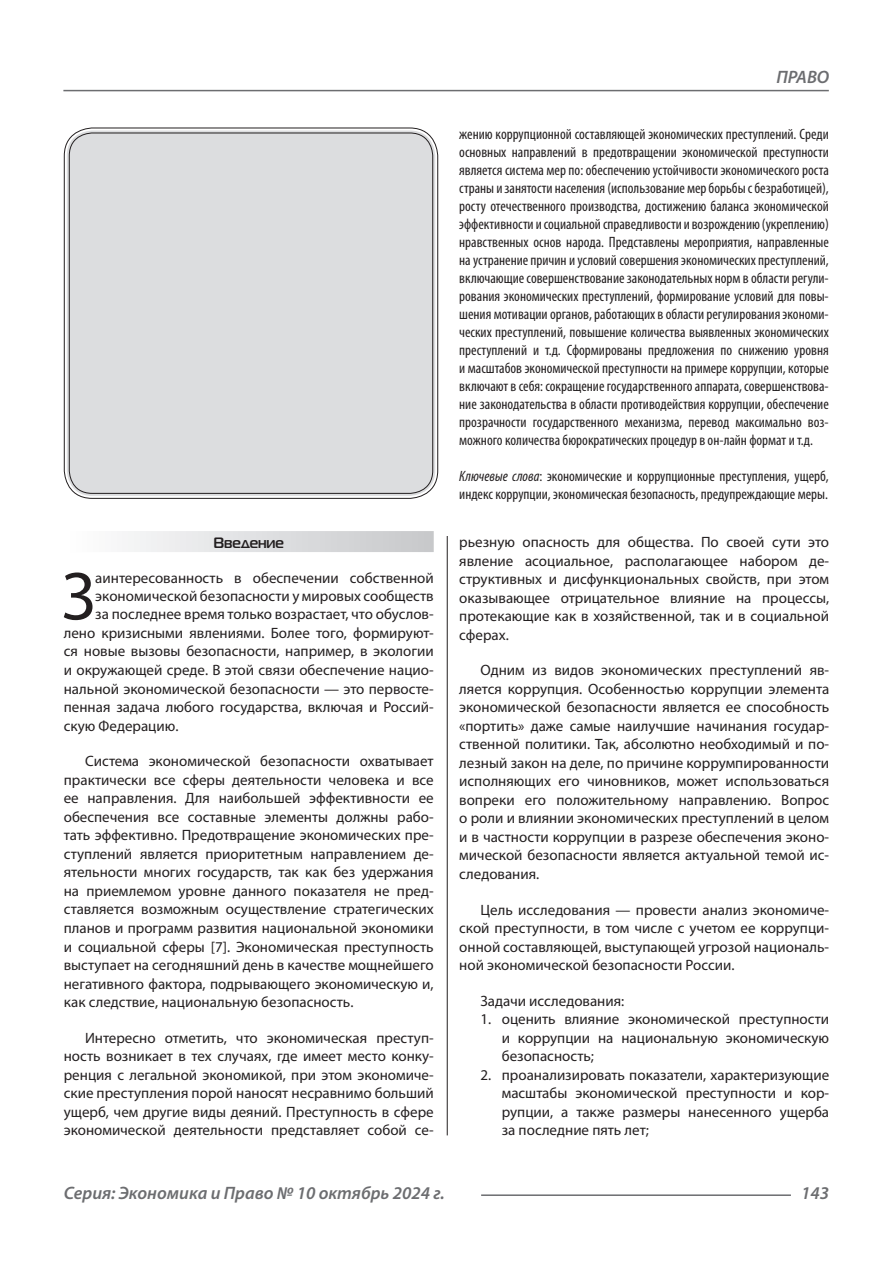
<style>
.page{position:relative;width:893px;height:1263px;background:#fff}
.page>*{position:absolute;margin:0;border:0;box-sizing:border-box;transform-origin:0 0}
.Статья_текст_первый{font:68.4px "Myriad Pro";color:#231f20}
.t1{font:italic 600 18px "Myriad Pro";color:#6c6d70}
.Статья_текст{font:15px/18.6px "Myriad Pro";color:#231f20;text-align:justify}
.Статья_аннотация_тек{font:condensed 15px/18px "Myriad Pro";color:#231f20;text-align:justify}
.Статья_текст_первый-2{font:15px "Myriad Pro";color:#231f20}
.Статья_подзаголовок{font:700 15px "Magistral C";color:#231f20}
.s1{font-style:italic}
</style>
<div class="page">
<hr style="left:447px;top:128px;width:1px;height:1007px;background:#231f20">
<hr style="left:63px;top:90px;width:766px;height:1px;background:#6c6d70">
<hr style="left:481px;top:1194px;width:310px;height:2px;background:#6c6d70">
<div style="left:64px;top:531px;width:370px;height:21px;background:linear-gradient(to right,#fefeff,#c6c8ca)"></div>
<div style="left:67px;top:130px;width:368px;height:366px;background:#dcdddf;border-radius:26px"></div>
<div style="left:69px;top:132px;width:364px;height:362px;border:1px solid #231f20;border-radius:23px"></div>
<div style="left:443px;top:127px;width:10px;height:409px;background:#fff"></div>
<p class="t1" style="left:776px;top:66px;width:54px">ПРАВО</p>
<p class="Статья_подзаголовок" style="left:213px;top:534px;width:72px">Введение</p>
<p class="Статья_текст_первый" style="left:62px;top:554px;width:35px">З</p>
<p class="Статья_текст_первый-2" style="left:95px;top:569px;width:340px">аинтересованность в обеспечении собственной</p>
<p class="Статья_текст_первый-2" style="left:95px;top:587px;width:340px">экономической безопасности у мировых сообществ</p>
<p class="Статья_текст_первый-2" style="left:95px;top:605px;width:340px">за последнее время только возрастает, что обуслов-</p>
<p class="Статья_текст_первый-2" style="left:64px;top:624px;width:371px">лено кризисными явлениями. Более того, формируют-</p>
<p class="Статья_текст_первый-2" style="left:64px;top:642px;width:371px">ся новые вызовы безопасности, например, в экологии</p>
<p class="Статья_текст_первый-2" style="left:64px;top:661px;width:371px">и окружающей среде. В этой связи обеспечение нацио-</p>
<p class="Статья_текст_первый-2" style="left:64px;top:679px;width:371px">нальной экономической безопасности — это первосте-</p>
<p class="Статья_текст_первый-2" style="left:64px;top:698px;width:371px">пенная задача любого государства, включая и Россий-</p>
<p class="Статья_текст_первый-2" style="left:64px;top:716px;width:115px">скую Федерацию.</p>
<p class="Статья_текст" style="left:64px;top:752px;width:371px;text-indent:21px">Система экономической безопасности охватывает практически все сферы деятельности человека и все ее направления. Для наибольшей эффективности ее обеспечения все составные элементы должны рабо&shy;тать эффективно. Предотвращение экономических пре&shy;ступлений является приоритетным направлением де&shy;ятельности многих государств, так как без удержания на приемлемом уровне данного показателя не пред&shy;ставляется возможным осуществление стратегических планов и программ развития национальной экономики и социальной сферы [7]. Экономическая преступность выступает на сегодняшний день в качестве мощнейшего негативного фактора, подрывающего экономическую и, как следствие, национальную безопасность.</p>
<p class="Статья_текст" style="left:64px;top:1028px;width:371px;text-indent:21px">Интересно отметить, что экономическая преступ&shy;ность возникает в тех случаях, где имеет место конку&shy;ренция с легальной экономикой, при этом экономиче&shy;ские преступления порой наносят несравнимо больший ущерб, чем другие виды деяний. Преступность в сфере экономической деятельности представляет собой се-</p>
<p class="Статья_аннотация_тек" style="left:459px;top:125px;width:371px">жению коррупционной составляющей экономических преступлений. Среди основных направлений в предотвращении экономической преступности является система мер по: обеспечению устойчивости экономического роста страны и занятости населения (использование мер борьбы с безработицей), росту отечественного производства, достижению баланса экономической эффективности и социальной справедливости и возрождению (укреплению) нравственных основ народа. Представлены мероприятия, направленные на устранение причин и условий совершения экономических преступлений, включающие совершенствование законодательных норм в области регули&shy;рования экономических преступлений, формирование условий для повы&shy;шения мотивации органов, работающих в области регулирования экономи&shy;ческих преступлений, повышение количества выявленных экономических преступлений и т.д. Сформированы предложения по снижению уровня и масштабов экономической преступности на примере коррупции, которые включают в себя: сокращение государственного аппарата, совершенствова&shy;ние законодательства в области противодействия коррупции, обеспечение прозрачности государственного механизма, перевод максимально воз&shy;можного количества бюрократических процедур в он-лайн формат и т.д.</p>
<p class="Статья_аннотация_тек" style="left:459px;top:467px;width:371px"><span class="s1">Ключевые слова</span>: экономические и коррупционные преступления, ущерб, индекс коррупции, экономическая безопасность, предупреждающие меры.</p>
<p class="Статья_текст" style="left:459px;top:532px;width:371px">рьезную опасность для общества. По своей сути это явление асоциальное, располагающее набором де&shy;структивных и дисфункциональных свойств, при этом оказывающее отрицательное влияние на процессы, протекающие как в хозяйственной, так и в социальной сферах.</p>
<p class="Статья_текст" style="left:459px;top:661px;width:371px;text-indent:21px">Одним из видов экономических преступлений яв&shy;ляется коррупция. Особенностью коррупции элемента экономической безопасности является ее способность «портить» даже самые наилучшие начинания государ&shy;ственной политики. Так, абсолютно необходимый и по&shy;лезный закон на деле, по причине коррумпированности исполняющих его чиновников, может использоваться вопреки его положительному направлению. Вопрос о роли и влиянии экономических преступлений в целом и в частности коррупции в разрезе обеспечения эконо&shy;мической безопасности является актуальной темой ис&shy;следования.</p>
<p class="Статья_текст" style="left:459px;top:900px;width:371px;text-indent:21px">Цель исследования — провести анализ экономиче&shy;ской преступности, в том числе с учетом ее коррупци&shy;онной составляющей, выступающей угрозой националь&shy;ной экономической безопасности России.</p>
<p class="Статья_текст" style="left:480px;top:991px;width:145px">Задачи исследования:</p>
<p class="Статья_текст" style="left:502px;top:1010px;width:329px;text-indent:-21px">1. оценить влияние экономической преступности и коррупции на национальную экономическую безопасность;</p>
<p class="Статья_текст" style="left:502px;top:1065px;width:329px;text-indent:-21px">2. проанализировать показатели, характеризующие масштабы экономической преступности и кор&shy;рупции, а также размеры нанесенного ущерба за последние пять лет;</p>
<p class="t1" style="left:64px;top:1182px;width:383px">Серия: Экономика и Право № 10 октябрь 2024 г.</p>
<p class="t1" style="left:801px;top:1182px;width:30px">143</p>
</div>
